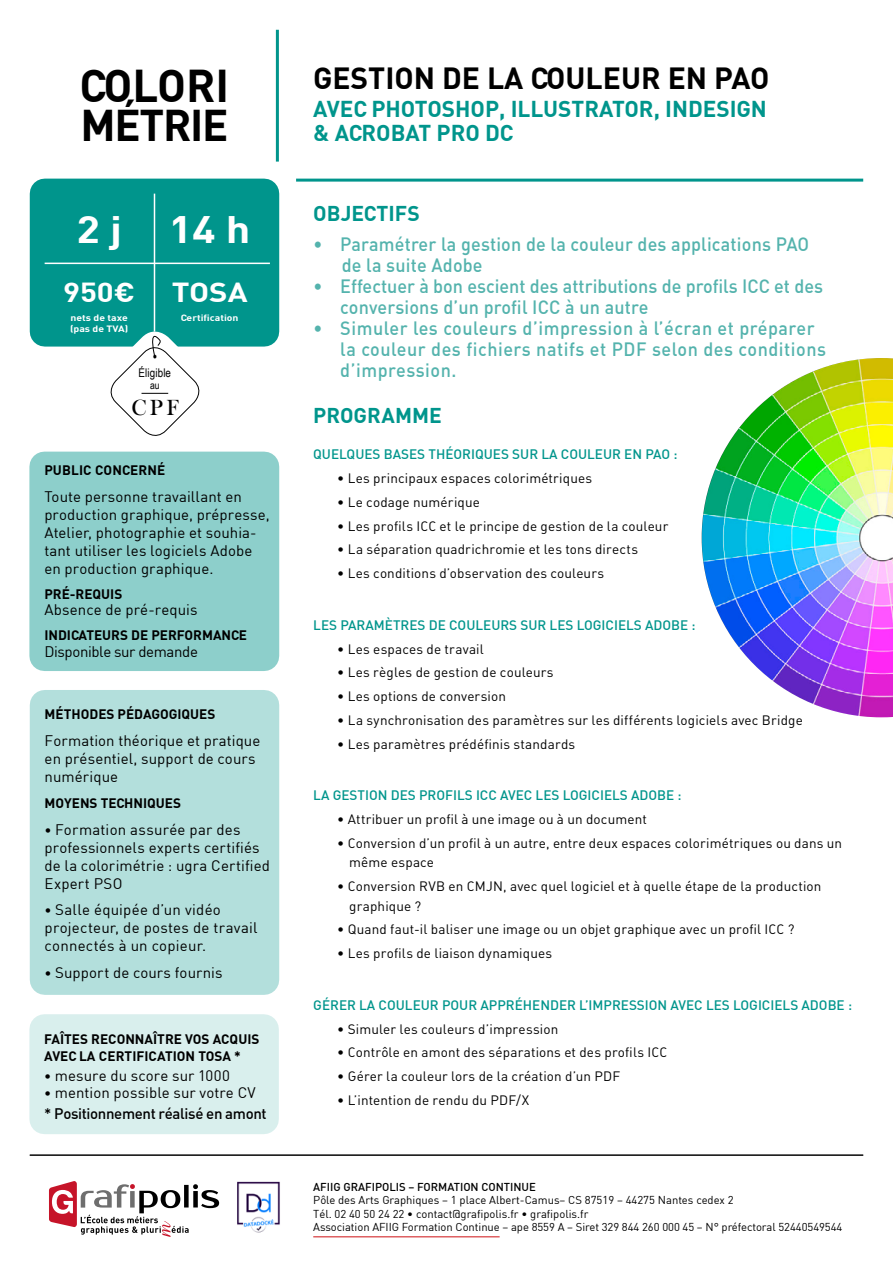
<style>
.page{position:relative;width:893px;height:1263px;background:#fff}
.page>*{position:absolute;margin:0;border:0;box-sizing:border-box;transform-origin:0 0}
.t1{font:700 45px "DIN";color:#000}
.t2{font:700 43.5px "DIN";letter-spacing:-.03em;color:#000}
.t3{font:700 37.5px "DIN";color:#fff;scale:1.16 1}
.t4{font:700 30px "DIN";color:#000}
.t5{font:700 27px "DIN";color:#fff;scale:1.16 1}
.t6{font:700 22.5px/24.3px "DIN";color:#00958c}
.t7{font:22.5px "Bask Old Face";color:#000}
.t8{font:700 21px "DIN";color:#00958c}
.t9{font:500 18.9px/21px "DIN";letter-spacing:.01em;color:#54b3ad;scale:.95 1}
.t10{font:500 18.9px/21px "DIN";letter-spacing:.03em;color:#54b3ad;scale:.95 1}
.t11{font:15px/18px "DIN";letter-spacing:.005em;color:#000}
.t12{font:500 15px/20.7px "DIN";letter-spacing:-.025em;color:#000}
.t13{font:15px "DIN";letter-spacing:-.025em;color:#000}
.t14{font:15px "Arial Narrow";color:#000}
.t15{font:13.5px/19.5px "DIN Regular Alternate";letter-spacing:.01em;color:#000}
.t16{font:500 13.5px "DIN";color:#00958c}
.t17{font:700 13.5px/16.5px "DIN";color:#000}
.t18{font:12px "Arial Narrow";letter-spacing:.01em;color:#000}
.t19{font:11.25px/13.5px "DIN";letter-spacing:-.005em;color:#000}
.t20{font:500 11.25px "DIN";color:#000}
.t21{font:10.5px "Arial Narrow";color:#000}
.t22{font:700 9px "DIN";color:#fff;scale:1.16 1}
.s1{font-size:13.5px}
.s2{font-weight:400;font-size:13.5px}
.s3{font-weight:400}
</style>
<div class="page">
<div style="left:45px;top:194px;width:219px;height:138px;background:#00958c"></div>
<div style="left:30px;top:179px;width:249px;height:168px;border:30px solid #00958c"></div>
<hr style="left:276px;top:30px;width:3px;height:132px;background:#00958c">
<hr style="left:296px;top:179px;width:567px;height:3px;background:#00958c">
<hr style="left:154px;top:194px;width:1px;height:138px;background:#fff">
<hr style="left:45px;top:263px;width:225px;height:1px;background:#fff">
<svg style="left:94px;top:324px;width:122px;height:112px"></svg>
<svg style="left:49px;top:1181px;width:170px;height:56px"></svg>
<hr style="left:30px;top:1155px;width:833px;height:1px;background:#000">
<img style="left:237px;top:1181px;width:43px;height:52px">
<img style="left:702px;top:358px;width:191px;height:359px">
<div style="left:30px;top:690px;width:249px;height:305px;background:#b3dfdc"></div>
<div style="left:29px;top:452px;width:250px;height:219px;background:#8dcfcb"></div>
<div style="left:29px;top:1014px;width:250px;height:120px;background:#d9efed"></div>
<hr style="left:313px;top:1236px;width:187px;height:1px;background:#cd1013">
<h1 class="t1" style="left:80px;top:56px;width:151px">COLORI</h1>
<h2 class="t2" style="left:81px;top:97px;width:149px">MÉTRIE</h2>
<h3 class="t3" style="left:76px;top:205px;width:41px">2 j</h3>
<h3 class="t3" style="left:169px;top:205px;width:72px">14 h</h3>
<h3 class="t5" style="left:63px;top:275px;width:64px">950€</h3>
<h3 class="t5" style="left:172px;top:275px;width:67px">TOSA</h3>
<p class="t22" style="left:71px;top:312px;width:51px">nets de taxe</p>
<p class="t22" style="left:181px;top:312px;width:51px">Certification</p>
<p class="t22" style="left:70px;top:322px;width:52px">(pas de TVA)</p>
<p class="t14" style="left:153px;top:346px;width:6px">•</p>
<p class="t18" style="left:139px;top:364px;width:34px">Éligible</p>
<p class="t21" style="left:150px;top:377px;width:11px">au</p>
<h3 class="t7" style="left:131px;top:395px;width:49px">CPF</h3>
<p class="t17" style="left:44px;top:462px;width:123px">PUBLIC CONCERNÉ</p>
<p class="t11" style="left:44px;top:487px;width:227px">Toute personne travaillant en production graphique, prépresse,<br>Atelier, photographie et souhia&shy;tant utiliser les logiciels Adobe en production graphique.</p>
<p class="t17" style="left:44px;top:585px;width:80px">PRÉ-REQUIS</p>
<p class="t11" style="left:44px;top:601px;width:155px">Absence de pré-requis</p>
<p class="t17" style="left:44px;top:627px;width:204px">INDICATEURS DE PERFORMANCE</p>
<p class="t13" style="left:44px;top:642px;width:155px">Disponible sur demande</p>
<p class="t17" style="left:45px;top:705px;width:172px">MÉTHODES PÉDAGOGIQUES</p>
<p class="t11" style="left:45px;top:731px;width:217px">Formation théorique et pratique en présentiel, support de cours numérique</p>
<p class="t17" style="left:45px;top:794px;width:138px">MOYENS TECHNIQUES</p>
<p class="t11" style="left:45px;top:820px;width:227px"><span class="s1">•</span> Formation assurée par des professionnels experts certifiés de la colorimétrie : ugra Certified<br>Expert PSO</p>
<p class="t11" style="left:45px;top:900px;width:214px"><span class="s1">•</span> Salle équipée d’un vidéo projecteur, de postes de travail connectés à un copieur.</p>
<p class="t11" style="left:45px;top:963px;width:179px"><span class="s1">•</span> Support de cours fournis</p>
<p class="t17" style="left:44px;top:1030px;width:217px">FAÎTES RECONNAÎTRE VOS ACQUIS<br>AVEC LA CERTIFICATION TOSA *</p>
<p class="t11" style="left:44px;top:1067px;width:187px"><span class="s1">•</span> mesure du score sur 1000</p>
<p class="t12" style="left:44px;top:1082px;width:224px"><span class="s2">•</span> <span class="s3">mention possible sur votre CV </span>* Positionnement réalisé en amont</p>
<h3 class="t4" style="left:313px;top:59px;width:458px">GESTION DE LA COULEUR EN PAO</h3>
<h3 class="t6" style="left:313px;top:95px;width:455px">AVEC PHOTOSHOP, ILLUSTRATOR, INDESIGN &amp; ACROBAT PRO DC</h3>
<h3 class="t8" style="left:313px;top:200px;width:108px">OBJECTIFS</h3>
<h3 class="t9" style="left:342px;top:233px;width:494px;text-indent:-28px"><span class="s3">•</span> Paramétrer la gestion de la couleur des applications PAO de la suite Adobe</h3>
<h3 class="t9" style="left:340px;top:275px;width:510px;text-indent:-27px"><span class="s3">•</span> Effectuer à bon escient des attributions de profils ICC et des conversions d’un profil ICC à un autre</h3>
<h3 class="t10" style="left:340px;top:317px;width:513px;text-indent:-27px"><span class="s3">•</span> Simuler les couleurs d’impression à l’écran et préparer la couleur des fichiers natifs et PDF selon des conditions d’impression.</h3>
<h3 class="t8" style="left:313px;top:401px;width:130px">PROGRAMME</h3>
<p class="t16" style="left:313px;top:446px;width:366px">QUELQUES BASES THÉORIQUES SUR LA COULEUR EN PAO :</p>
<p class="t15" style="left:337px;top:468px;width:256px">• Les principaux espaces colorimétriques</p>
<p class="t15" style="left:337px;top:492px;width:144px">• Le codage numérique</p>
<p class="t15" style="left:337px;top:516px;width:333px">• Les profils ICC et le principe de gestion de la couleur</p>
<p class="t15" style="left:337px;top:539px;width:302px">• La séparation quadrichromie et les tons directs</p>
<p class="t15" style="left:337px;top:563px;width:268px">• Les conditions d’observation des couleurs</p>
<p class="t16" style="left:313px;top:616px;width:384px">LES PARAMÈTRES DE COULEURS SUR LES LOGICIELS ADOBE :</p>
<p class="t15" style="left:337px;top:639px;width:148px">• Les espaces de travail</p>
<p class="t15" style="left:337px;top:662px;width:218px">• Les règles de gestion de couleurs</p>
<p class="t15" style="left:337px;top:686px;width:170px">• Les options de conversion</p>
<p class="t15" style="left:337px;top:710px;width:467px">• La synchronisation des paramètres sur les différents logiciels avec Bridge</p>
<p class="t15" style="left:337px;top:734px;width:239px">• Les paramètres prédéfinis standards</p>
<p class="t16" style="left:313px;top:787px;width:370px">LA GESTION DES PROFILS ICC AVEC LES LOGICIELS ADOBE :</p>
<p class="t15" style="left:337px;top:809px;width:311px">• Attribuer un profil à une image ou à un document</p>
<p class="t15" style="left:349px;top:833px;width:494px;text-indent:-12px">• Conversion d’un profil à un autre, entre deux espaces colorimétriques ou dans un même espace</p>
<p class="t15" style="left:349px;top:876px;width:474px;text-indent:-12px">• Conversion RVB en CMJN, avec quel logiciel et à quelle étape de la production graphique ?</p>
<p class="t15" style="left:337px;top:919px;width:459px">• Quand faut-il baliser une image ou un objet graphique avec un profil ICC ?</p>
<p class="t15" style="left:337px;top:943px;width:216px">• Les profils de liaison dynamiques</p>
<p class="t16" style="left:313px;top:996px;width:540px">GÉRER LA COULEUR POUR APPRÉHENDER L’IMPRESSION AVEC LES LOGICIELS ADOBE :</p>
<p class="t15" style="left:337px;top:1019px;width:222px">• Simuler les couleurs d’impression</p>
<p class="t15" style="left:337px;top:1042px;width:332px">• Contrôle en amont des séparations et des profils ICC</p>
<p class="t15" style="left:337px;top:1066px;width:284px">• Gérer la couleur lors de la création d’un PDF</p>
<p class="t15" style="left:337px;top:1090px;width:193px">• L’intention de rendu du PDF/X</p>
<p class="t20" style="left:313px;top:1179px;width:224px">AFIIG GRAFIPOLIS – FORMATION CONTINUE</p>
<p class="t19" style="left:313px;top:1193px;width:531px">Pôle des Arts Graphiques – 1 place Albert-Camus– CS 87519 – 44275 Nantes cedex 2<br>Tél. 02 40 50 24 22 • contact@grafipolis.fr • grafipolis.fr<br>Association AFIIG Formation Continue – ape 8559 A – Siret 329 844 260 000 45 – N° préfectoral 52440549544</p>
</div>
